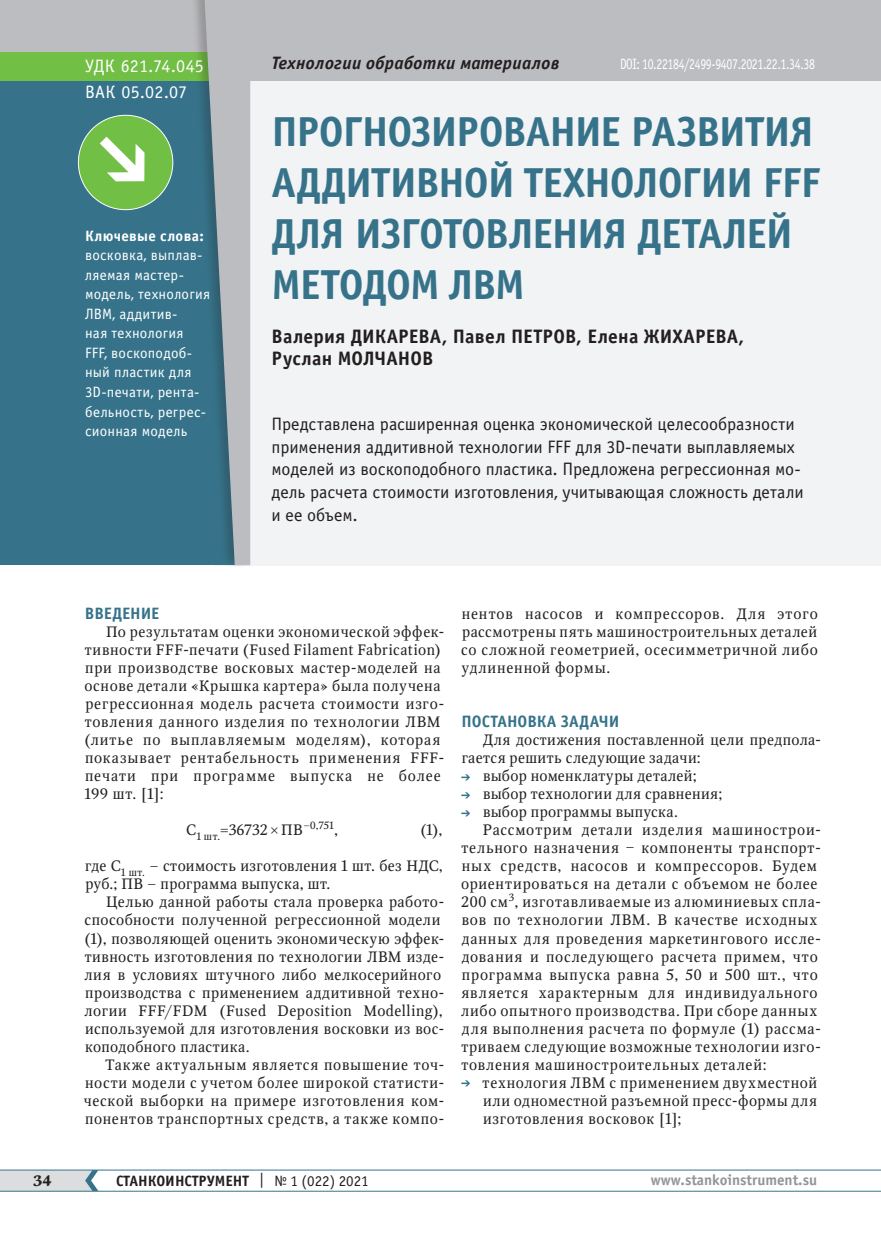
<style>
.page{position:relative;width:881px;height:1234px;background:#fff}
.page>*{position:absolute;margin:0;border:0;box-sizing:border-box;transform-origin:0 0}
.t1{font:700 42px/51px "Officina Sans C";letter-spacing:-.03em;color:#36738a}
.t2{font:700 19.5px/22.5px "Officina Sans C";letter-spacing:.01em;color:#231f20}
.t3{font:18px/22.5px "Officina Sans C";letter-spacing:-.005em;color:#231f20}
.t4{font:italic 700 18px "Officina Sans C";letter-spacing:.015em;color:#231f20}
.t5{font:18px "Officina Sans C";letter-spacing:.015em;color:#fff}
.t6{font:700 16.5px "Officina Sans C";color:#36738a}
.t7{font:15px/18px "Octava";letter-spacing:.045em;color:#231f20}
.t8{font:15px/19.5px "Officina Sans C";letter-spacing:.015em;color:#fff}
.t9{font:15px "Octava";letter-spacing:.025em;color:#231f20}
.t10{font:15px "Officina Sans C";letter-spacing:-.03em;color:#fff;scale:.79 1}
.t11{font:15px "Octava";letter-spacing:.07em;color:#231f20}
.t12{font:15px "Octava";letter-spacing:.065em;color:#231f20}
.t13{font:700 15px "Officina Sans C";color:#231f20}
.t14{font:15px "Octava";letter-spacing:.02em;color:#231f20}
.t15{font:700 15px "Officina Sans C";color:#939598}
.t16{font:700 15px "Officina Sans C";letter-spacing:.02em;color:#fff}
.t17{font:700 15px "Octava";color:#231f20}
.s1{color:#36738a}
.s2{font-weight:400}
</style>
<div class="page">
<hr style="left:0;top:1190px;width:880px;height:1px;background:#36738a">
<hr style="left:0;top:1169px;width:880px;height:1px;background:#36738a">
<svg style="left:0;top:1169px;width:98px;height:21px;background:#ccd4d8"></svg>
<div style="left:0;top:0;width:880px;height:81px;background:#bcbdc0"></div>
<div style="left:214px;top:81px;width:666px;height:484px;background:#f2f3f4"></div>
<div style="left:0;top:65px;width:236px;height:500px;background:#36738a"></div>
<svg style="left:77px;top:114px;width:97px;height:97px"></svg>
<div style="left:0;top:52px;width:222px;height:29px;background:#71bf44"></div>
<div style="left:190px;top:0;width:61px;height:568px;background:#231f20;opacity:.25"></div>
<svg style="left:204px;top:0;width:46px;height:565px"></svg>
<p class="t4" style="left:271px;top:53px;width:289px">Технологии обработки материалов</p>
<p class="t5" style="left:85px;top:56px;width:120px">УДК 621.74.045</p>
<p class="t10" style="left:619px;top:56px;width:248px">DOI: 10.22184/2499-9407.2021.22.1.34.38</p>
<p class="t5" style="left:85px;top:82px;width:104px">ВАК 05.02.07</p>
<p class="t16" style="left:85px;top:227px;width:120px">Ключевые слова:</p>
<p class="t8" style="left:85px;top:246px;width:127px">восковка, выплав&shy;ляемая мастер&shy;модель, технология<br>ЛВМ, аддитив-<br>ная технология<br>FFF, воскоподоб&shy;ный пластик для<br>3D-печати, рента&shy;бельность, регрес&shy;сионная модель</p>
<h1 class="t1" style="left:271px;top:107px;width:550px">ПРОГНОЗИРОВАНИЕ РАЗВИТИЯ<br>АДДИТИВНОЙ ТЕХНОЛОГИИ FFF<br>ДЛЯ ИЗГОТОВЛЕНИЯ ДЕТАЛЕЙ<br>МЕТОДОМ ЛВМ</h1>
<h2 class="t2" style="left:271px;top:325px;width:474px">Валерия ДИКАРЕВА, Павел ПЕТРОВ, Елена ЖИХАРЕВА,<br>Руслан МОЛЧАНОВ</h2>
<p class="t3" style="left:271px;top:413px;width:533px">Представлена расширенная оценка экономической целесообразности применения аддитивной технологии FFF для 3D-печати выплавляемых моделей из воскоподобного пластика. Предложена регрессионная мо&shy;дель расчета стоимости изготовления, учитывающая сложность детали и ее объем.</p>
<p class="t6" style="left:85px;top:604px;width:76px">ВВЕДЕНИЕ</p>
<p class="t7" style="left:84px;top:623px;width:361px;text-indent:22px">По результатам оценки экономической эффек&shy;тивности FFF-печати (Fused Filament Fabrication) при производстве восковых мастер-моделей на основе детали «Крышка картера» была получена регрессионная модель расчета стоимости изго&shy;товления данного изделия по технологии ЛВМ (литье по выплавляемым моделям), которая показывает рентабельность применения FFF&shy;печати при программе выпуска не более 199 шт. [1]:</p>
<p class="t7" style="left:186px;top:821px;width:153px">С<sub>1</sub> <sub>шт.</sub>=36732×ПВ<sup>–0,751</sup>,</p>
<p class="t7" style="left:420px;top:821px;width:24px">(1),</p>
<p class="t7" style="left:85px;top:857px;width:359px">где С<sub>1</sub> <sub>шт.</sub> – стоимость изготовления 1 шт. без НДС, руб.; ПВ – программа выпуска, шт.</p>
<p class="t7" style="left:84px;top:893px;width:361px;text-indent:22px">Целью данной работы стала проверка работо&shy;способности полученной регрессионной модели (1), позволяющей оценить экономическую эффек&shy;тивность изготовления по технологии ЛВМ изде&shy;лия в условиях штучного либо мелкосерийного производства с применением аддитивной техно&shy;логии FFF/FDM (Fused Deposition Modelling), используемой для изготовления восковки из вос&shy;коподобного пластика.</p>
<p class="t7" style="left:84px;top:1055px;width:362px;text-align:justify;text-indent:21px">Также актуальным является повышение точ&shy;ности модели с учетом более широкой статисти&shy;ческой выборки на примере изготовления ком&shy;понентов транспортных средств, а также компо-</p>
<p class="t7" style="left:461px;top:605px;width:358px;text-align:justify">нентов насосов и компрессоров. Для этого рассмотрены пять машиностроительных деталей со сложной геометрией, осесимметричной либо удлиненной формы.</p>
<p class="t6" style="left:461px;top:712px;width:159px">ПОСТАНОВКА ЗАДАЧИ</p>
<p class="t7" style="left:461px;top:731px;width:361px;text-indent:21px">Для достижения поставленной цели предпола&shy;гается решить следующие задачи:</p>
<p class="t14" style="left:461px;top:766px;width:237px"><span class="s1">➔</span> выбор номенклатуры деталей;</p>
<p class="t9" style="left:461px;top:784px;width:262px"><span class="s1">➔</span> выбор технологии для сравнения;</p>
<p class="t9" style="left:461px;top:802px;width:218px"><span class="s1">➔</span> выбор программы выпуска.</p>
<p class="t12" style="left:482px;top:820px;width:340px">Рассмотрим детали изделия машинострои-</p>
<p class="t7" style="left:461px;top:839px;width:361px">тельного назначения ‒ компоненты транспорт-</p>
<p class="t7" style="left:461px;top:857px;width:356px">ных средств, насосов и компрессоров. Будем</p>
<p class="t7" style="left:461px;top:875px;width:358px">ориентироваться на детали с объемом не более</p>
<p class="t7" style="left:461px;top:893px;width:361px">200 см<sup>3</sup>, изготавливаемые из алюминиевых спла-</p>
<p class="t7" style="left:461px;top:911px;width:357px">вов по технологии ЛВМ. В качестве исходных</p>
<p class="t7" style="left:461px;top:929px;width:360px">данных для проведения маркетингового иссле-</p>
<p class="t7" style="left:461px;top:947px;width:357px">дования и последующего расчета примем, что</p>
<p class="t7" style="left:461px;top:965px;width:357px">программа выпуска равна 5, 50 и 500 шт., что</p>
<p class="t11" style="left:461px;top:982px;width:358px">является характерным для индивидуального</p>
<p class="t7" style="left:461px;top:1001px;width:357px">либо опытного производства. При сборе данных</p>
<p class="t7" style="left:461px;top:1019px;width:360px">для выполнения расчета по формуле (1) рассма-</p>
<p class="t7" style="left:461px;top:1037px;width:361px">триваем следующие возможные технологии изго-</p>
<p class="t7" style="left:461px;top:1055px;width:306px">товления машиностроительных деталей:</p>
<p class="t7" style="left:483px;top:1073px;width:335px;text-align:justify;text-indent:-22px"><span class="s1">➔</span> технология ЛВМ с применением двухместной или одноместной разъемной пресс-формы для изготовления восковок [1];</p>
<p class="t17" style="left:33px;top:1170px;width:20px">34</p>
<p class="t13" style="left:116px;top:1171px;width:254px">СТАНКОИНСТРУМЕНТ <span class="s2">| № 1 (022) 2021</span></p>
<p class="t15" style="left:650px;top:1171px;width:168px">www.stankoinstrument.su</p>
</div>
